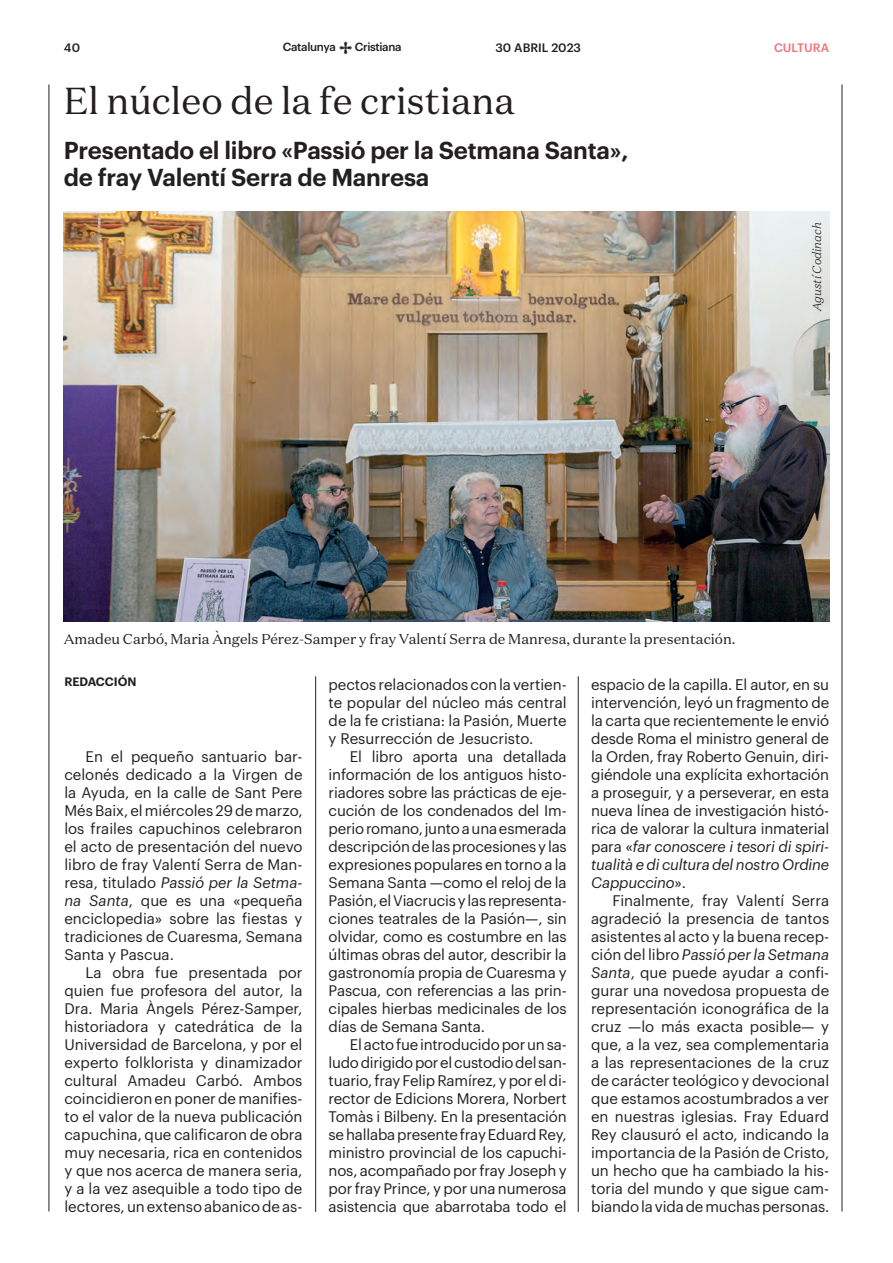
<style>
.page{position:relative;width:893px;height:1263px;background:#fff}
.page>*{position:absolute;margin:0;border:0;box-sizing:border-box;transform-origin:0 0}
.SUBTITULOS_25{font:37.5px "Domaine Text";color:#231f20}
.SUBTITOLS_GRAPHIK_16{font:600 24px "Graphik";letter-spacing:-.01em;color:#231f20}
.TXT_BASE{font:15px/18px "Graphik";letter-spacing:-.01em;color:#231f20;text-align:justify}
.PEUS_DE_FOTO{font:14.25px "Domaine Text";color:#231f20}
.t1{font:italic 300 12px "Domaine Text";color:#231f20}
.t2{font:500 12px "Graphik";color:#231f20}
.t3{font:600 12px "Graphik";color:#231f20}
.APARTATS_MARGE_SUPER{font:500 12px "Graphik";color:#f27278}
.t4{font:500 11.55px "Graphik";letter-spacing:-.03em;color:#1d1d1b}
.s1{font-style:italic}
</style>
<div class="page">
<svg style="left:339px;top:42px;width:13px;height:12px"></svg>
<hr style="left:49px;top:85px;width:1px;height:1126px;background:#231f20">
<hr style="left:842px;top:85px;width:1px;height:1126px;background:#231f20">
<img style="left:64px;top:211px;width:765px;height:411px">
<hr style="left:315px;top:676px;width:1px;height:536px;background:#231f20">
<hr style="left:578px;top:676px;width:1px;height:536px;background:#231f20">
<p class="t2" style="left:64px;top:38px;width:18px">40</p>
<p class="t4" style="left:283px;top:38px;width:54px">Catalunya</p>
<p class="t4" style="left:355px;top:38px;width:48px">Cristiana</p>
<p class="t2" style="left:495px;top:38px;width:87px">30 ABRIL 2023</p>
<p class="APARTATS_MARGE_SUPER" style="left:774px;top:39px;width:57px">CULTURA</p>
<p class="SUBTITULOS_25" style="left:64px;top:77px;width:452px">El núcleo de la fe cristiana</p>
<p class="SUBTITOLS_GRAPHIK_16" style="left:64px;top:132px;width:566px">Presentado el libro «Passió per la Setmana Santa»,</p>
<p class="SUBTITOLS_GRAPHIK_16" style="left:64px;top:159px;width:367px">de fray Valentí Serra de Manresa</p>
<p class="t1" style="left:809px;top:311px;width:91px;rotate:-90deg">Agustí Codinach</p>
<p class="PEUS_DE_FOTO" style="left:64px;top:630px;width:673px">Amadeu Carbó, Maria Àngels Pérez-Samper y fray Valentí Serra de Manresa, durante la presentación.</p>
<p class="t3" style="left:64px;top:672px;width:74px">REDACCIÓN</p>
<p class="TXT_BASE" style="left:591px;top:674px;width:240px">espacio de la capilla. El autor, en su intervención, leyó un fragmento de la carta que recientemente le envió desde Roma el ministro general de la Orden, fray Roberto Genuin, diri&shy;giéndole una explícita exhortación a proseguir, y a perseverar, en esta nueva línea de investigación histó&shy;rica de valorar la cultura inmaterial para «<span class="s1">far conoscere i tesori di spiri&shy;tualità e di cultura del nostro Ordine Cappuccino</span>».</p>
<p class="TXT_BASE" style="left:591px;top:890px;width:240px;text-indent:21px">Finalmente, fray Valentí Serra agradeció la presencia de tantos asistentes al acto y la buena recep&shy;ción del libro <span class="s1">Passió per la Setmana Santa</span>, que puede ayudar a confi&shy;gurar una novedosa propuesta de representación iconográfica de la cruz —lo más exacta posible— y que, a la vez, sea complementaria a las representaciones de la cruz de carácter teológico y devocional que estamos acostumbrados a ver en nuestras iglesias. Fray Eduard Rey clausuró el acto, indicando la importancia de la Pasión de Cristo, un hecho que ha cambiado la his&shy;toria del mundo y que sigue cam&shy;biando la vida de muchas personas.</p>
<p class="TXT_BASE" style="left:329px;top:674px;width:240px">pectos relacionados con la vertien&shy;te popular del núcleo más central de la fe cristiana: la Pasión, Muerte y Resurrección de Jesucristo.</p>
<p class="TXT_BASE" style="left:329px;top:746px;width:240px;text-indent:21px">El libro aporta una detallada información de los antiguos histo&shy;riadores sobre las prácticas de eje&shy;cución de los condenados del Im&shy;perio romano, junto a una esmerada descripción de las procesiones y las expresiones populares en torno a la Semana Santa —como el reloj de la Pasión, el Viacrucis y las representa&shy;ciones teatrales de la Pasión—, sin olvidar, como es costumbre en las últimas obras del autor, describir la gastronomía propia de Cuaresma y Pascua, con referencias a las prin&shy;cipales hierbas medicinales de los días de Semana Santa.</p>
<p class="TXT_BASE" style="left:329px;top:1034px;width:240px;text-indent:21px">El acto fue introducido por un sa&shy;ludo dirigido por el custodio del san&shy;tuario, fray Felip Ramírez, y por el di&shy;rector de Edicions Morera, Norbert Tomàs i Bilbeny. En la presentación se hallaba presente fray Eduard Rey, ministro provincial de los capuchi&shy;nos, acompañado por fray Joseph y por fray Prince, y por una numerosa asistencia que abarrotaba todo el</p>
<p class="TXT_BASE" style="left:64px;top:746px;width:240px;text-indent:21px">En el pequeño santuario bar&shy;celonés dedicado a la Virgen de la Ayuda, en la calle de Sant Pere Més Baix, el miércoles 29 de marzo, los frailes capuchinos celebraron el acto de presentación del nuevo libro de fray Valentí Serra de Man&shy;resa, titulado <span class="s1">Passió per la Setma&shy;na Santa</span>, que es una «pequeña enciclopedia» sobre las fiestas y tradiciones de Cuaresma, Semana Santa y Pascua.</p>
<p class="TXT_BASE" style="left:64px;top:962px;width:240px;text-indent:21px">La obra fue presentada por quien fue profesora del autor, la Dra. Maria Àngels Pérez-Samper, historiadora y catedrática de la Universidad de Barcelona, y por el experto folklorista y dinamizador cultural Amadeu Carbó. Ambos coincidieron en poner de manifies&shy;to el valor de la nueva publicación capuchina, que calificaron de obra muy necesaria, rica en contenidos y que nos acerca de manera seria, y a la vez asequible a todo tipo de lectores, un extenso abanico de as-</p>
</div>
